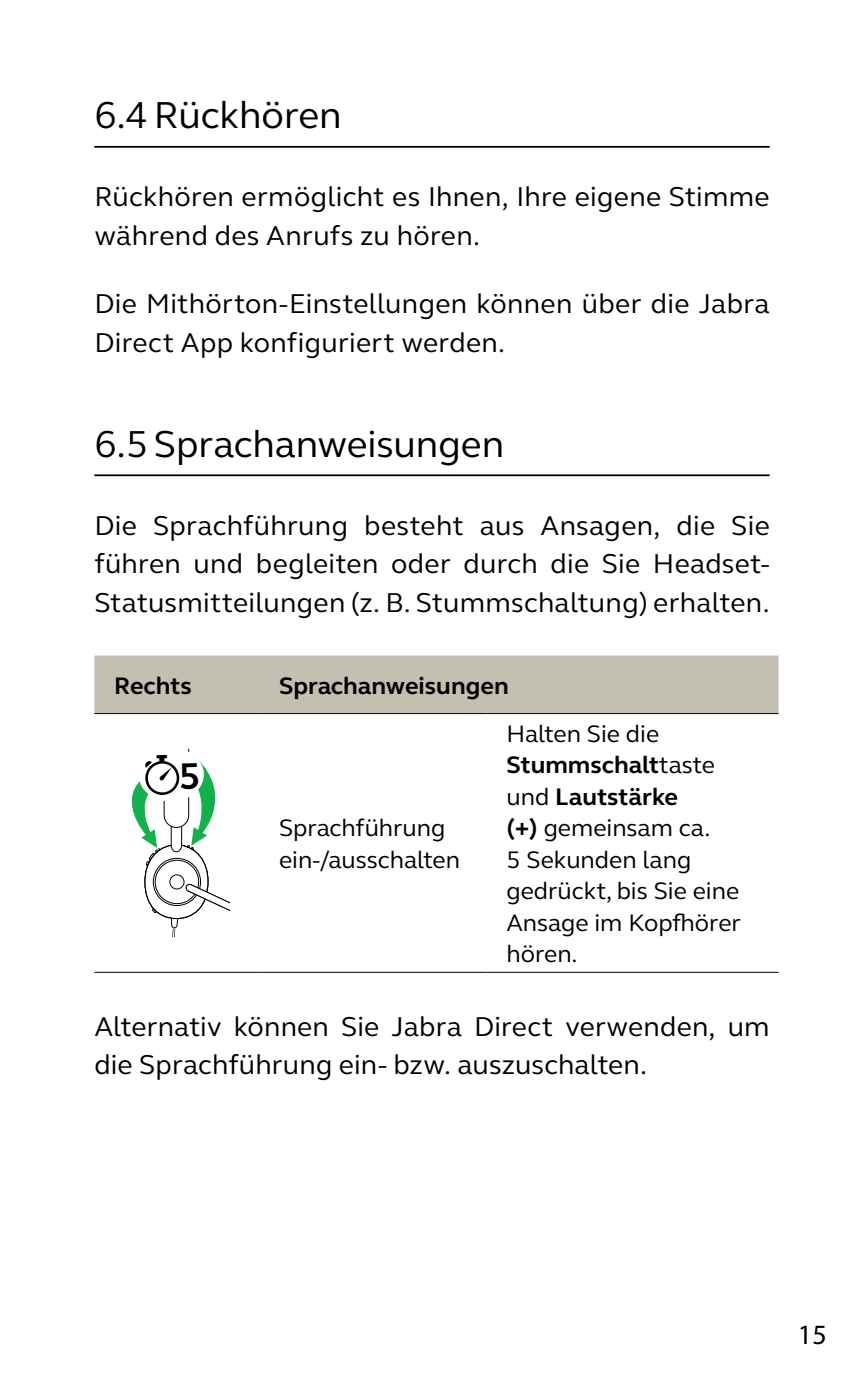
<style>
.page{position:relative;width:864px;height:1389px;background:#fff}
.page>*{position:absolute;margin:0;border:0;box-sizing:border-box;transform-origin:0 0}
.t1{font:38.5px "GN Elliot";letter-spacing:-.005em;color:#000}
.t2{font:28px/38.5px "GN Elliot";letter-spacing:.01em;color:#000}
.t3{font:28px "Myriad Pro";color:#000}
.t4{font:24.5px/31.5px "GN Elliot";color:#000}
.t5{font:700 24.5px "GN Elliot";color:#000}
.s1{font-weight:700}
</style>
<div class="page">
<hr style="left:94px;top:146px;width:675px;height:2px;background:#000">
<hr style="left:94px;top:474px;width:675px;height:2px;background:#000">
<div style="left:94px;top:656px;width:684px;height:57px;background:#c4c0b1"></div>
<hr style="left:259px;top:972px;width:227px;height:1px;background:#000">
<hr style="left:486px;top:972px;width:292px;height:1px;background:#000">
<hr style="left:259px;top:713px;width:227px;height:1px;background:#000">
<hr style="left:486px;top:713px;width:292px;height:1px;background:#000">
<hr style="left:94px;top:713px;width:165px;height:1px;background:#000">
<hr style="left:94px;top:972px;width:165px;height:1px;background:#000">
<svg style="left:131px;top:750px;width:98px;height:186px"></svg>
<h1 class="t1" style="left:94px;top:89px;width:249px">6.4 Rückhören</h1>
<p class="t2" style="left:94px;top:177px;width:676px">Rückhören ermöglicht es Ihnen, Ihre eigene Stimme während des Anrufs zu hören.</p>
<p class="t2" style="left:94px;top:284px;width:676px">Die Mithörton-Einstellungen können über die Jabra<br>Direct App konfiguriert werden.</p>
<h1 class="t1" style="left:94px;top:418px;width:411px">6.5Sprachanweisungen</h1>
<p class="t2" style="left:94px;top:505px;width:676px;text-align:justify">Die Sprachführung besteht aus Ansagen, die Sie führen und begleiten oder durch die Sie Headset-Statusmitteilungen (z. B. Stummschaltung) erhalten.</p>
<p class="t5" style="left:114px;top:669px;width:79px">Rechts</p>
<p class="t5" style="left:279px;top:669px;width:231px">Sprachanweisungen</p>
<p class="t4" style="left:279px;top:812px;width:182px">Sprachführung ein-/ausschalten</p>
<p class="t4" style="left:506px;top:717px;width:236px">Halten Sie die<br><span class="s1">Stummschalt</span>taste und <span class="s1">Lautstärke<br>(+)</span> gemeinsam ca.<br>5 Sekunden lang gedrückt, bis Sie eine<br>Ansage im Kopfhörer hören.</p>
<p class="t2" style="left:94px;top:1006px;width:676px">Alternativ können Sie Jabra Direct verwenden, um die Sprachführung ein- bzw. auszuschalten.</p>
<p class="t3" style="left:797px;top:1317px;width:30px">15</p>
</div>
